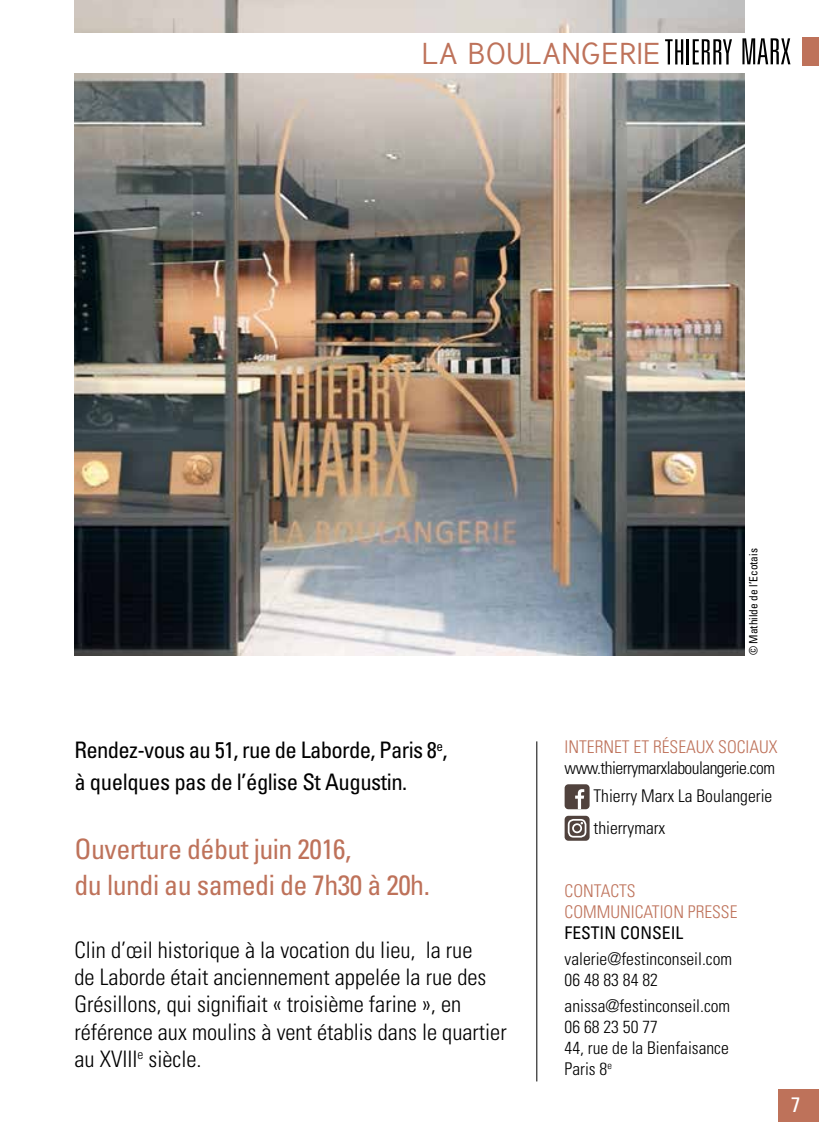
<style>
.page{position:relative;width:819px;height:1141px;background:#fff}
.page>*{position:absolute;margin:0;border:0;box-sizing:border-box;transform-origin:0 0}
.t1{font:29.75px "Tuffy";letter-spacing:.025em;color:#be725a}
.t2{font:condensed 28px/35.7px "Univers";letter-spacing:-.02em;color:#be725a}
.t3{font:300 condensed 22.75px/27.3px "Univers";color:#000}
.t4{font:condensed 22.75px/31.5px "Univers";letter-spacing:-.025em;color:#000}
.t5{font:condensed 21px "Univers";color:#fff}
.t6{font:300 condensed 17.5px/21px "Univers";color:#000}
.t7{font:300 condensed 17.5px/28.5px "Univers";letter-spacing:-.03em;color:#000;text-align:right}
.t8{font:300 condensed 17.5px/21px "Univers";color:#be725a}
.t9{font:condensed 17.5px "Univers";color:#000}
.t10{font:condensed 11.38px "Univers";color:#000}
</style>
<div class="page">
<img style="left:74px;top:0;width:670px;height:656px">
<div style="left:0;top:33px;width:789px;height:40px;background:#fff"></div>
<div style="left:564px;top:784px;width:25px;height:25px;background:#50423d;border-radius:4px"></div>
<svg style="left:575px;top:789px;width:9px;height:20px"></svg>
<div style="left:564px;top:816px;width:25px;height:25px;background:#50423d;border-radius:4px"></div>
<div style="left:567px;top:819px;width:19px;height:19px;border:2px solid #fff;border-radius:5px"></div>
<div style="left:572px;top:823px;width:10px;height:10px;border:2px solid #fff;border-radius:50%"></div>
<hr style="left:536px;top:741px;width:1px;height:340px;background:#000">
<div style="left:778px;top:1089px;width:41px;height:33px;background:#be725a"></div>
<svg style="left:665px;top:39px;width:18px;height:25px"></svg>
<hr style="left:686px;top:39px;width:3px;height:25px;background:#000">
<svg style="left:692px;top:39px;width:40px;height:25px"></svg>
<svg style="left:742px;top:38px;width:48px;height:26px"></svg>
<div style="left:802px;top:37px;width:17px;height:28px;background:#be725a"></div>
<h1 class="t1" style="left:422px;top:35px;width:239px">LA BOULANGERIE</h1>
<p class="t4" style="left:74px;top:734px;width:375px">Rendez-vous au 51, rue de Laborde, Paris 8<sup>e</sup>, à quelques pas de l’église St Augustin.</p>
<p class="t2" style="left:74px;top:831px;width:357px">Ouverture début juin 2016,<br>du lundi au samedi de 7h30 à 20h.</p>
<p class="t3" style="left:74px;top:936px;width:433px">Clin d’œil historique à la vocation du lieu, la rue<br>de Laborde était anciennement appelée la rue des Grésillons, qui signifiait « troisième farine », en référence aux moulins à vent établis dans le quartier au XVIII<sup>e</sup> siècle.</p>
<p class="t10" style="left:746px;top:655px;width:109px;rotate:-90deg">© Mathilde de l’Ecotais</p>
<p class="t8" style="left:564px;top:736px;width:214px">INTERNET ET RÉSEAUX SOCIAUX</p>
<p class="t7" style="left:564px;top:753px;width:212px">www.thierrymarxlaboulangerie.com<br>Thierry Marx La Boulangerie</p>
<p class="t6" style="left:593px;top:817px;width:73px">thierrymarx</p>
<p class="t8" style="left:564px;top:880px;width:174px">CONTACTS<br>COMMUNICATION PRESSE</p>
<p class="t9" style="left:564px;top:921px;width:120px">FESTIN CONSEIL</p>
<p class="t6" style="left:564px;top:948px;width:169px">valerie@festinconseil.com<br>06 48 83 84 82</p>
<p class="t6" style="left:564px;top:995px;width:167px">anissa@festinconseil.com<br>06 68 23 50 77<br>44, rue de la Bienfaisance<br>Paris 8<sup>e</sup></p>
<p class="t5" style="left:791px;top:1091px;width:11px">7</p>
</div>
